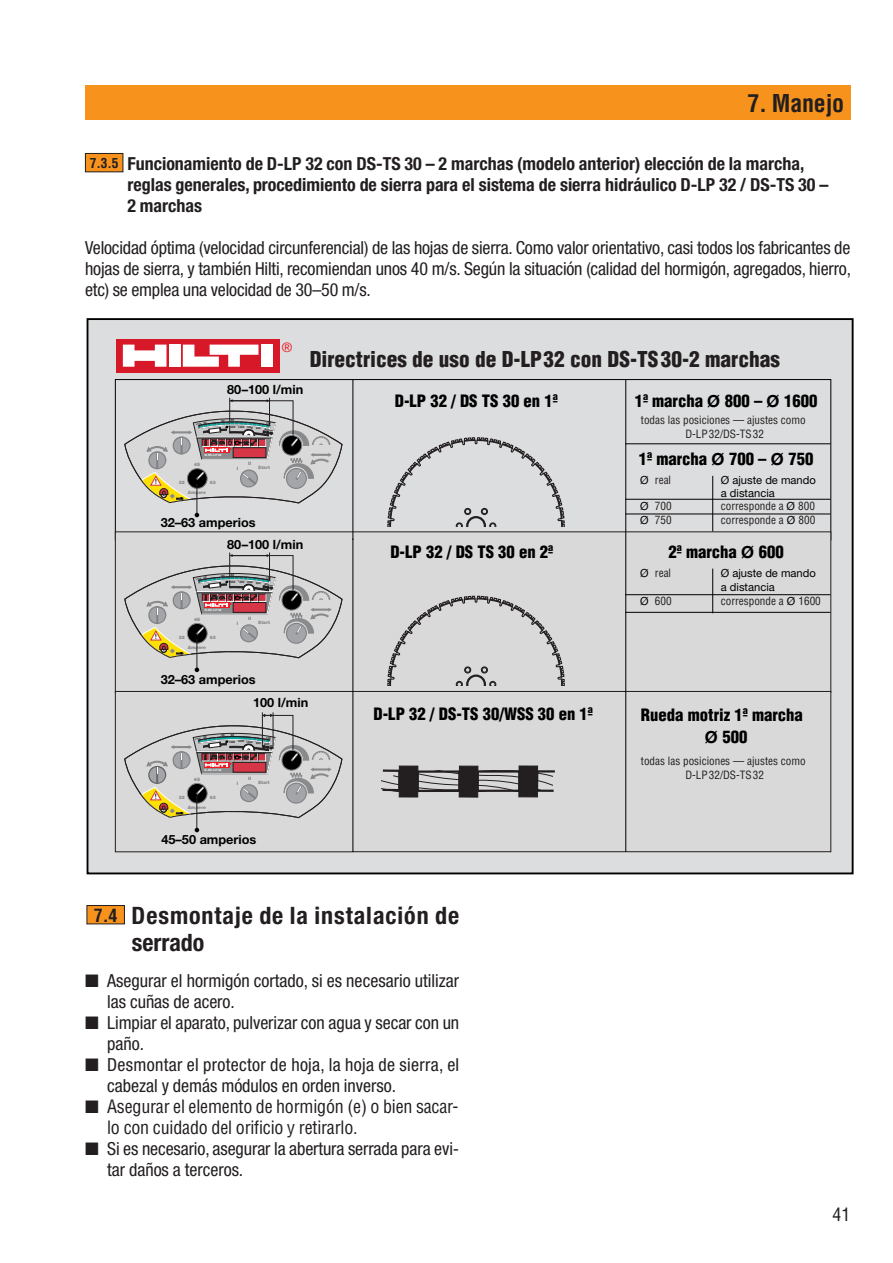
<style>
.page{position:relative;width:893px;height:1263px;background:#fff}
.page>*{position:absolute;margin:0;border:0;box-sizing:border-box;transform-origin:0 0}
.t1{font:700 condensed 24px/27px "Helvetica Neue";letter-spacing:.04em;color:#231f20}
.t2{font:700 condensed 24px "Helvetica";letter-spacing:-.01em;color:#231f20}
.t3{font:900 condensed 21.3px "Helvetica";color:#231f20}
.t4{font:condensed 18px/21px "Helvetica Neue";color:#231f20}
.t5{font:700 condensed 18px/21px "Helvetica Neue";color:#231f20}
.t6{font:condensed 18px/21px "Helvetica Neue";letter-spacing:.02em;color:#231f20}
.t7{font:condensed 18px/21px "Helvetica";letter-spacing:-.01em;color:#231f20}
.t8{font:700 condensed 18px "Helvetica";color:#231f20}
.t9{font:900 condensed 16.65px/21.9px "Helvetica";color:#000;text-align:center}
.t10{font:13.2px "Helvetica Neue";color:#ed1c24}
.t11{font:700 12.75px "Helvetica Neue";color:#000}
.t12{font:condensed 11.1px/13.4px "Helvetica";color:#231f20;text-align:center}
.t13{font:11.1px/13.4px "Helvetica Neue";color:#000}
.t14{font:900 4.5px "Helvetica Neue";color:#888a8c}
.t15{font:700 3px "Helvetica";letter-spacing:-.005em;color:#231f20}
.t16{font:700 3px "Helvetica Neue";color:#fff}
.s1{font-family:"Helvetica";font-size:13.5px}
.s2{font-family:"Helvetica Neue";font-weight:700;font-stretch:normal}
.s3{font-family:"Helvetica Neue";font-stretch:normal;color:#000}
</style>
<div class="page">
<div style="left:85px;top:85px;width:765px;height:34px;background:#f7931d"></div>
<div style="left:87px;top:905px;width:37px;height:19px;background:#f7931d"></div>
<div style="left:87px;top:905px;width:38px;height:19px;border:1px solid #231f20"></div>
<div style="left:85px;top:153px;width:38px;height:19px;background:#f7931d"></div>
<div style="left:85px;top:153px;width:38px;height:19px;border:1px solid #231f20"></div>
<div style="left:87px;top:318px;width:767px;height:556px;background:#dcddde;border:2px solid #000"></div>
<div style="left:116px;top:339px;width:163px;height:33px;background:#d71829"></div>
<svg style="left:123px;top:345px;width:43px;height:22px"></svg>
<div style="left:169px;top:345px;width:11px;height:22px;background:#fff"></div>
<svg style="left:183px;top:345px;width:75px;height:22px"></svg>
<div style="left:261px;top:345px;width:11px;height:22px;background:#fff"></div>
<div style="left:115px;top:531px;width:716px;height:162px;background:#d9d9d9"></div>
<svg style="left:114px;top:690px;width:718px;height:163px"></svg>
<div style="left:399px;top:766px;width:19px;height:31px;background:#231f20"></div>
<div style="left:459px;top:766px;width:19px;height:31px;background:#231f20"></div>
<div style="left:518px;top:765px;width:20px;height:32px;background:#231f20;border:1px solid #231f20"></div>
<hr style="left:269px;top:398px;width:1px;height:30px;background:#231f20">
<hr style="left:229px;top:398px;width:1px;height:35px;background:#231f20">
<hr style="left:197px;top:484px;width:1px;height:31px;background:#231f20">
<hr style="left:352px;top:380px;width:1px;height:160px;background:#000">
<hr style="left:352px;top:539px;width:1px;height:313px;background:#000">
<hr style="left:625px;top:380px;width:1px;height:472px;background:#000">
<svg style="left:382px;top:769px;width:175px;height:24px"></svg>
<svg style="left:195px;top:513px;width:4px;height:4px"></svg>
<svg style="left:387px;top:437px;width:178px;height:90px"></svg>
<svg style="left:387px;top:595px;width:178px;height:90px"></svg>
<hr style="left:269px;top:552px;width:1px;height:31px;background:#231f20">
<hr style="left:229px;top:552px;width:1px;height:36px;background:#231f20">
<hr style="left:197px;top:639px;width:1px;height:31px;background:#231f20">
<svg style="left:195px;top:667px;width:4px;height:5px"></svg>
<hr style="left:273px;top:712px;width:1px;height:37px;background:#231f20">
<hr style="left:262px;top:712px;width:1px;height:36px;background:#231f20">
<hr style="left:197px;top:796px;width:1px;height:34px;background:#231f20">
<svg style="left:195px;top:828px;width:4px;height:4px"></svg>
<hr style="left:625px;top:443px;width:205px;height:1px;background:#000">
<hr style="left:625px;top:499px;width:205px;height:1px;background:#000">
<hr style="left:625px;top:514px;width:205px;height:1px;background:#000">
<hr style="left:625px;top:612px;width:205px;height:1px;background:#000">
<hr style="left:625px;top:594px;width:205px;height:1px;background:#000">
<hr style="left:712px;top:476px;width:1px;height:55px;background:#000">
<hr style="left:712px;top:569px;width:1px;height:44px;background:#000">
<svg style="left:124px;top:399px;width:219px;height:104px"></svg>
<svg style="left:124px;top:554px;width:219px;height:104px"></svg>
<svg style="left:124px;top:714px;width:218px;height:104px"></svg>
<h1 class="t2" style="left:747px;top:94px;width:98px">7. Manejo</h1>
<p class="t5" style="left:127px;top:155px;width:702px;text-indent:-38px"><span class="s1">7.3.5</span> Funcionamiento de D-LP 32 con DS-TS 30 – 2 marchas (modelo anterior) elección de la marcha, reglas generales, procedimiento de sierra para el sistema de sierra hidráulico D-LP 32 / DS-TS 30 –<br>2 marchas</p>
<p class="t4" style="left:85px;top:239px;width:767px;text-align:justify">Velocidad óptima (velocidad circunferencial) de las hojas de sierra. Como valor orientativo, casi todos los fabricantes de hojas de sierra, y también Hilti, recomiendan unos 40 m/s. Según la situación (calidad del hormigón, agregados, hierro, etc) se emplea una velocidad de 30–50 m/s.</p>
<p class="t10" style="left:282px;top:343px;width:12px">®</p>
<p class="t11" style="left:227px;top:385px;width:78px">80–100 l/min</p>
<p class="t15" style="left:231px;top:419px;width:5px">80</p>
<p class="t15" style="left:229px;top:426px;width:8px">1600</p>
<p class="t15" style="left:238px;top:425px;width:8px;rotate:2deg">1200</p>
<p class="t15" style="left:247px;top:426px;width:8px;rotate:4deg">1000</p>
<p class="t16" style="left:205px;top:454px;width:18px">D-RC-LP 32</p>
<p class="t14" style="left:194px;top:463px;width:8px">45</p>
<p class="t14" style="left:179px;top:481px;width:8px">32</p>
<p class="t14" style="left:210px;top:481px;width:8px">63</p>
<p class="t14" style="left:188px;top:491px;width:20px">Ampere</p>
<p class="t14" style="left:237px;top:467px;width:3px">I</p>
<p class="t14" style="left:248px;top:462px;width:5px">II</p>
<p class="t14" style="left:258px;top:466px;width:13px">Start</p>
<p class="t11" style="left:161px;top:518px;width:97px">32–63 amperios</p>
<p class="t11" style="left:227px;top:540px;width:78px">80–100 l/min</p>
<p class="t15" style="left:231px;top:574px;width:5px">80</p>
<p class="t15" style="left:229px;top:580px;width:8px">1600</p>
<p class="t15" style="left:238px;top:580px;width:8px;rotate:2deg">1200</p>
<p class="t15" style="left:247px;top:581px;width:8px;rotate:4deg">1000</p>
<p class="t16" style="left:205px;top:609px;width:18px">D-RC-LP 32</p>
<p class="t14" style="left:194px;top:618px;width:8px">45</p>
<p class="t14" style="left:179px;top:636px;width:8px">32</p>
<p class="t14" style="left:210px;top:636px;width:8px">63</p>
<p class="t14" style="left:188px;top:646px;width:20px">Ampere</p>
<p class="t14" style="left:237px;top:622px;width:3px">I</p>
<p class="t14" style="left:248px;top:616px;width:5px">II</p>
<p class="t14" style="left:258px;top:621px;width:13px">Start</p>
<p class="t3" style="left:310px;top:351px;width:472px">Directrices de uso de D-LP32 con DS-TS30-2 marchas</p>
<p class="t9" style="left:395px;top:391px;width:164px">D-LP 32 / DS TS 30 en 1ª</p>
<p class="t9" style="left:635px;top:391px;width:184px">1ª marcha <span class="s2">Ø</span> 800 – <span class="s2">Ø</span> 1600</p>
<p class="t9" style="left:390px;top:543px;width:164px">D-LP 32 / DS TS 30 en 2ª</p>
<p class="t12" style="left:641px;top:414px;width:166px">todas las posiciones — ajustes como<br>D-LP32/DS-TS32</p>
<p class="t9" style="left:639px;top:449px;width:176px">1ª marcha <span class="s2">Ø</span> 700 – <span class="s2">Ø</span> 750</p>
<p class="t12" style="left:640px;top:474px;width:32px"><span class="s3">Ø</span> real</p>
<p class="t13" style="left:721px;top:474px;width:97px">Ø ajuste de mando a distancia</p>
<p class="t12" style="left:640px;top:501px;width:33px"><span class="s3">Ø</span> 700</p>
<p class="t12" style="left:721px;top:501px;width:96px">corresponde a <span class="s3">Ø</span> 800</p>
<p class="t12" style="left:640px;top:514px;width:33px"><span class="s3">Ø</span> 750</p>
<p class="t12" style="left:721px;top:514px;width:96px">corresponde a <span class="s3">Ø</span> 800</p>
<p class="t9" style="left:668px;top:543px;width:117px">2ª marcha <span class="s2">Ø</span> 600</p>
<p class="t12" style="left:640px;top:568px;width:32px"><span class="s3">Ø</span> real</p>
<p class="t13" style="left:721px;top:568px;width:97px">Ø ajuste de mando a distancia</p>
<p class="t12" style="left:640px;top:595px;width:33px"><span class="s3">Ø</span> 600</p>
<p class="t12" style="left:721px;top:595px;width:102px">corresponde a <span class="s3">Ø</span> 1600</p>
<p class="t11" style="left:161px;top:675px;width:97px">32–63 amperios</p>
<p class="t15" style="left:231px;top:734px;width:5px">80</p>
<p class="t11" style="left:253px;top:698px;width:57px">100 l/min</p>
<p class="t15" style="left:229px;top:740px;width:8px">1600</p>
<p class="t15" style="left:238px;top:740px;width:8px;rotate:2deg">1200</p>
<p class="t15" style="left:246px;top:741px;width:8px;rotate:4deg">1000</p>
<p class="t16" style="left:205px;top:769px;width:18px">D-RC-LP 32</p>
<p class="t14" style="left:194px;top:778px;width:8px">45</p>
<p class="t14" style="left:179px;top:796px;width:8px">32</p>
<p class="t14" style="left:210px;top:796px;width:8px">63</p>
<p class="t14" style="left:188px;top:806px;width:20px">Ampere</p>
<p class="t14" style="left:237px;top:782px;width:3px">I</p>
<p class="t14" style="left:248px;top:776px;width:5px">II</p>
<p class="t14" style="left:258px;top:781px;width:13px">Start</p>
<p class="t11" style="left:161px;top:835px;width:97px">45–50 amperios</p>
<p class="t9" style="left:373px;top:705px;width:221px">D-LP 32 / DS-TS 30/WSS 30 en 1ª</p>
<h1 class="t1" style="left:132px;top:904px;width:329px">Desmontaje de la instalación de serrado</h1>
<p class="t4" style="left:107px;top:972px;width:354px;text-indent:-22px">■ Asegurar el hormigón cortado, si es necesario utilizar las cuñas de acero.</p>
<p class="t4" style="left:107px;top:1014px;width:354px;text-indent:-22px">■ Limpiar el aparato, pulverizar con agua y secar con un paño.</p>
<p class="t6" style="left:107px;top:1056px;width:354px;text-indent:-22px">■ Desmontar el protector de hoja, la hoja de sierra, el cabezal y demás módulos en orden inverso.</p>
<p class="t7" style="left:107px;top:1098px;width:353px;text-indent:-22px">■ Asegurar el elemento de hormigón (e) o bien sacar&shy;lo con cuidado del orificio y retirarlo.</p>
<p class="t4" style="left:107px;top:1140px;width:354px;text-indent:-22px">■ Si es necesario, asegurar la abertura serrada para evi&shy;tar daños a terceros.</p>
<p class="t8" style="left:94px;top:908px;width:25px">7.4</p>
<p class="t9" style="left:641px;top:705px;width:163px">Rueda motriz 1ª marcha<br><span class="s2">Ø</span> 500</p>
<p class="t12" style="left:641px;top:755px;width:166px">todas las posiciones — ajustes como<br>D-LP32/DS-TS32</p>
<p class="t7" style="left:833px;top:1206px;width:19px">41</p>
</div>
